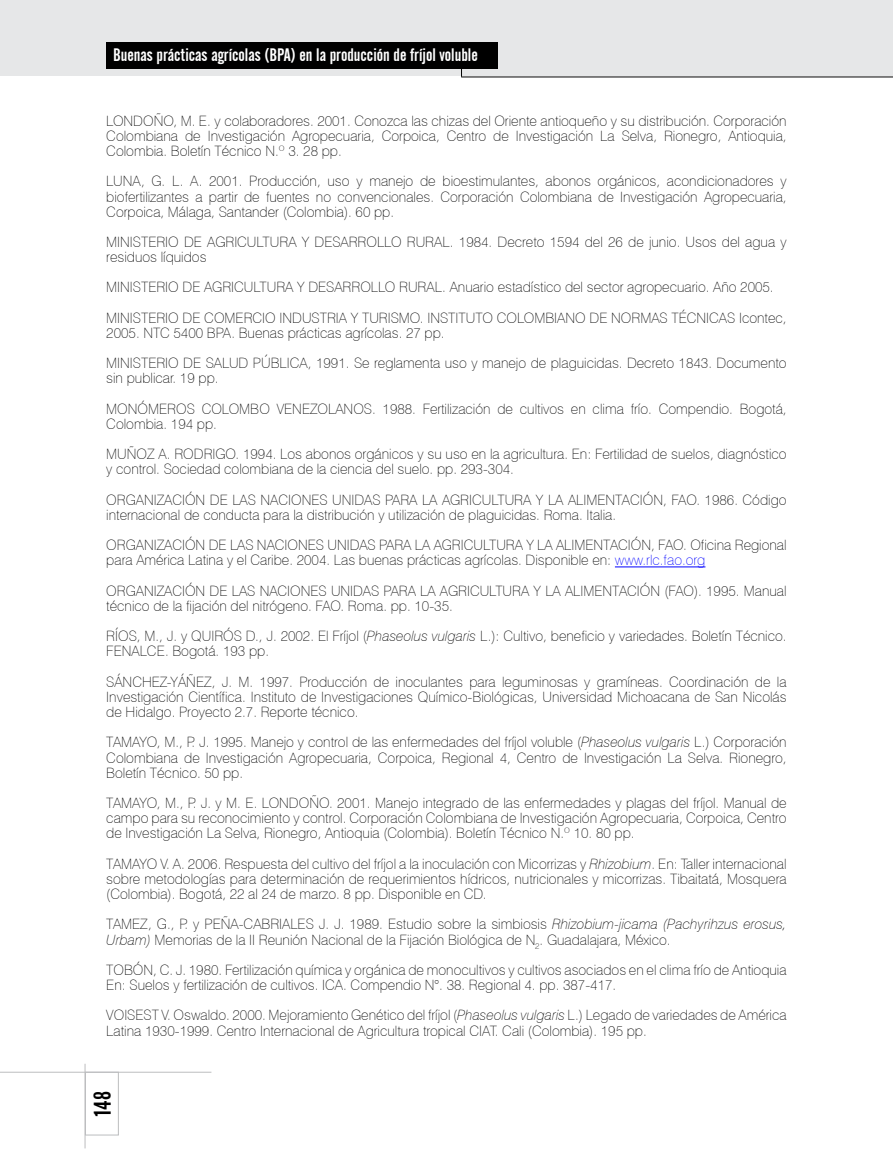
<style>
.page{position:relative;width:893px;height:1149px;background:#fff}
.page>*{position:absolute;margin:0;border:0;box-sizing:border-box;transform-origin:0 0}
.t1{font:24px "Alternate Gothic No 2 BT";color:#000}
.t2{font:18px "Alternate Gothic No 2 BT";color:#fff}
.t3{font:100 14.25px/15.1px "Swiss 721 BT";color:#000}
.s1{color:#00f}
.s2{font-style:italic}
</style>
<div class="page">
<div style="left:0;top:0;width:893px;height:76px;background:#e6e7e8"></div>
<hr style="left:461px;top:77px;width:432px;height:1px;background:#000">
<div style="left:85px;top:1071px;width:34px;height:63px;border:1px solid #bcbdbf"></div>
<hr style="left:0;top:1071px;width:211px;height:1px;background:#bcbdbf">
<div style="left:106px;top:42px;width:392px;height:26px;background:#000"></div>
<hr style="left:461px;top:43px;width:1px;height:34px;background:#000">
<hr style="left:85px;top:1063px;width:1px;height:84px;background:#bcbdbf">
<hr style="left:615px;top:566px;width:90px;height:1px;background:#00f">
<p class="t2" style="left:113px;top:45px;width:366px">Buenas prácticas agrícolas (BPA) en la producción de fríjol voluble</p>
<p class="t3" style="left:106px;top:113px;width:682px;text-align:justify">LONDOÑO, M. E. y colaboradores. 2001. Conozca las chizas del Oriente antioqueño y su distribución. Corporación Colombiana de Investigación Agropecuaria, Corpoica, Centro de Investigación La Selva, Rionegro, Antioquia, Colombia. Boletín Técnico N.º 3. 28 pp.</p>
<p class="t3" style="left:106px;top:173px;width:682px;text-align:justify">LUNA, G. L. A. 2001. Producción, uso y manejo de bioestimulantes, abonos orgánicos, acondicionadores y biofertilizantes a partir de fuentes no convencionales. Corporación Colombiana de Investigación Agropecuaria, Corpoica, Málaga, Santander (Colombia). 60 pp.</p>
<p class="t3" style="left:106px;top:234px;width:682px">MINISTERIO DE AGRICULTURA Y DESARROLLO RURAL. 1984. Decreto 1594 del 26 de junio. Usos del agua y residuos líquidos</p>
<p class="t3" style="left:106px;top:272px;width:682px;line-height:30.3px">MINISTERIO DE AGRICULTURA Y DESARROLLO RURAL. Anuario estadístico del sector agropecuario. Año 2005.<br>MINISTERIO DE COMERCIO INDUSTRIA Y TURISMO. INSTITUTO COLOMBIANO DE NORMAS TÉCNICAS Icontec,</p>
<p class="t3" style="left:106px;top:317px;width:682px;line-height:30.3px">2005. NTC 5400 BPA. Buenas prácticas agrícolas. 27 pp.<br>MINISTERIO DE SALUD PÚBLICA, 1991. Se reglamenta uso y manejo de plaguicidas. Decreto 1843. Documento</p>
<p class="t3" style="left:106px;top:363px;width:682px;line-height:30.3px">sin publicar. 19 pp.<br>MONÓMEROS COLOMBO VENEZOLANOS. 1988. Fertilización de cultivos en clima frío. Compendio. Bogotá,</p>
<p class="t3" style="left:106px;top:408px;width:682px;line-height:30.3px">Colombia. 194 pp.<br>MUÑOZ A. RODRIGO. 1994. Los abonos orgánicos y su uso en la agricultura. En: Fertilidad de suelos, diagnóstico</p>
<p class="t3" style="left:106px;top:454px;width:682px;line-height:30.3px">y control. Sociedad colombiana de la ciencia del suelo. pp. 293-304.<br>ORGANIZACIÓN DE LAS NACIONES UNIDAS PARA LA AGRICULTURA Y LA ALIMENTACIÓN, FAO. 1986. Código</p>
<p class="t3" style="left:106px;top:499px;width:682px;line-height:30.3px">internacional de conducta para la distribución y utilización de plaguicidas. Roma. Italia.<br>ORGANIZACIÓN DE LAS NACIONES UNIDAS PARA LA AGRICULTURA Y LA ALIMENTACIÓN, FAO. Oficina Regional</p>
<p class="t3" style="left:106px;top:545px;width:682px;line-height:30.3px">para América Latina y el Caribe. 2004. Las buenas prácticas agrícolas. Disponible en: <span class="s1">www.rlc.fao.org<br></span>ORGANIZACIÓN DE LAS NACIONES UNIDAS PARA LA AGRICULTURA Y LA ALIMENTACIÓN (FAO). 1995. Manual</p>
<p class="t3" style="left:106px;top:590px;width:682px;line-height:30.3px">técnico de la fijación del nitrógeno. FAO. Roma. pp. 10-35.<br>RÍOS, M., J. y QUIRÓS D., J. 2002. El Fríjol (<span class="s2">Phaseolus vulgaris</span> L.): Cultivo, beneficio y variedades. Boletín Técnico.</p>
<p class="t3" style="left:106px;top:636px;width:682px;line-height:30.3px">FENALCE. Bogotá. 193 pp.<br>SÁNCHEZ-YÁÑEZ, J. M. 1997. Producción de inoculantes para leguminosas y gramíneas. Coordinación de la</p>
<p class="t3" style="left:106px;top:689px;width:682px">Investigación Científica. Instituto de Investigaciones Químico-Biológicas, Universidad Michoacana de San Nicolás de Hidalgo. Proyecto 2.7. Reporte técnico.</p>
<p class="t3" style="left:106px;top:734px;width:682px;text-align:justify">TAMAYO, M., P. J. 1995. Manejo y control de las enfermedades del fríjol voluble (<span class="s2">Phaseolus vulgaris</span> L.) Corporación Colombiana de Investigación Agropecuaria, Corpoica, Regional 4, Centro de Investigación La Selva. Rionegro, Boletín Técnico. 50 pp.</p>
<p class="t3" style="left:106px;top:795px;width:682px;text-align:justify">TAMAYO, M., P. J. y M. E. LONDOÑO. 2001. Manejo integrado de las enfermedades y plagas del fríjol. Manual de campo para su reconocimiento y control. Corporación Colombiana de Investigación Agropecuaria, Corpoica, Centro de Investigación La Selva, Rionegro, Antioquia (Colombia). Boletín Técnico N.º 10. 80 pp.</p>
<p class="t3" style="left:106px;top:855px;width:682px;text-align:justify">TAMAYO V. A. 2006. Respuesta del cultivo del fríjol a la inoculación con Micorrizas y <span class="s2">Rhizobium</span>. En: Taller internacional sobre metodologías para determinación de requerimientos hídricos, nutricionales y micorrizas. Tibaitatá, Mosquera (Colombia). Bogotá, 22 al 24 de marzo. 8 pp. Disponible en CD.</p>
<p class="t3" style="left:106px;top:916px;width:682px">TAMEZ, G., P. y PEÑA-CABRIALES J. J. 1989. Estudio sobre la simbiosis <span class="s2">Rhizobium-jicama (Pachyrihzus erosus,<br>Urbam)</span> Memorias de la II Reunión Nacional de la Fijación Biológica de N<sub>2</sub>. Guadalajara, México.</p>
<p class="t3" style="left:106px;top:961px;width:682px">TOBÓN, C. J. 1980. Fertilización química y orgánica de monocultivos y cultivos asociados en el clima frío de Antioquia<br>En: Suelos y fertilización de cultivos. ICA. Compendio N°. 38. Regional 4. pp. 387-417.</p>
<p class="t3" style="left:106px;top:1006px;width:682px;line-height:15.8px">VOISEST V. Oswaldo. 2000. Mejoramiento Genético del fríjol (<span class="s2">Phaseolus vulgaris</span> L.) Legado de variedades de América<br>Latina 1930-1999. Centro Internacional de Agricultura tropical CIAT. Cali (Colombia). 195 pp.</p>
<h1 class="t1" style="left:89px;top:1115px;width:25px;rotate:-90deg">148</h1>
</div>
